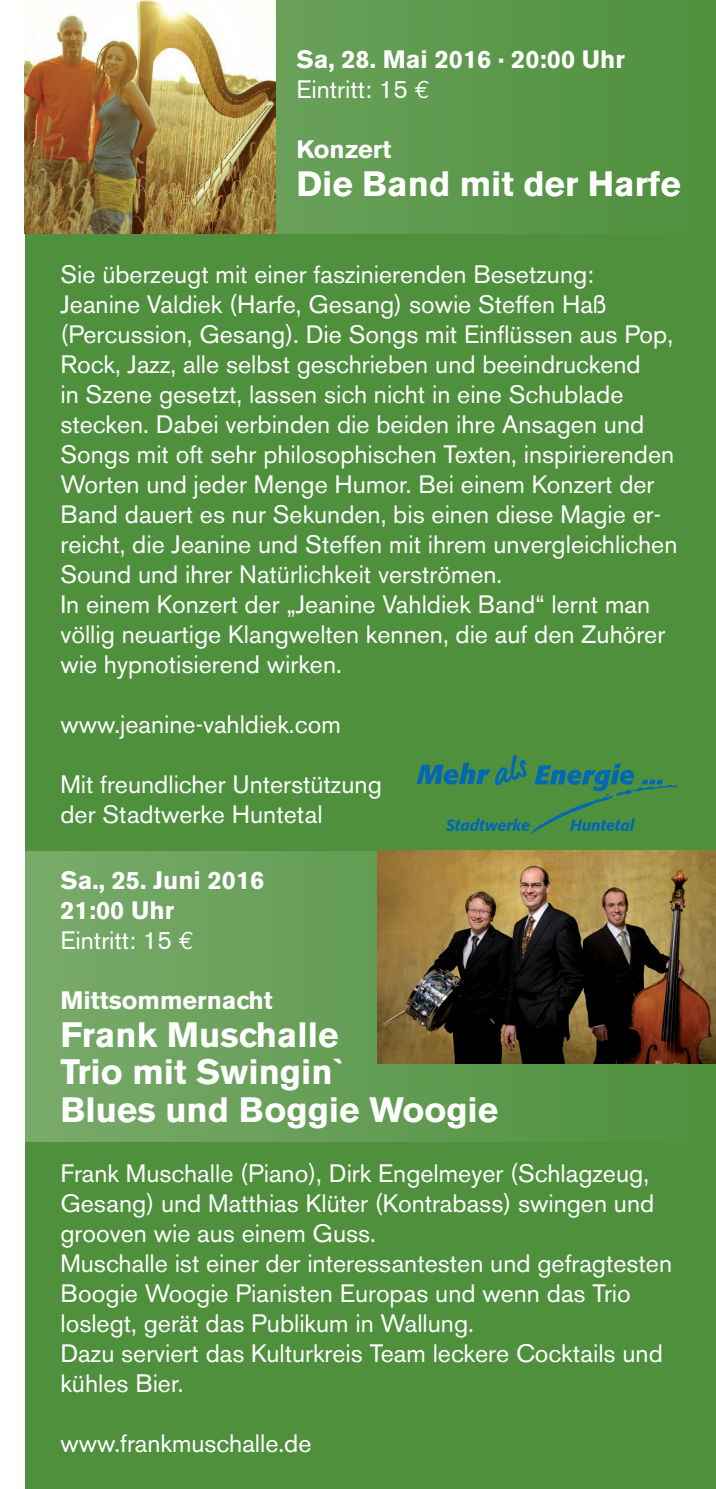
<style>
.page{position:relative;width:716px;height:1489px;background:#fff}
.page>*{position:absolute;margin:0;border:0;box-sizing:border-box;transform-origin:0 0}
.t1{font:700 35px/37.5px "Akzidenz Grotesk BE";color:#fff}
.t2{font:25px/30px "Akzidenz Grotesk BE";color:#fff}
.t3{font:700 25px/30px "Akzidenz Grotesk BE";color:#fff}
.s1{font-weight:400}
</style>
<div class="page">
<div style="left:25px;top:0;width:691px;height:1488px;background:#4f903d"></div>
<div style="left:275px;top:0;width:279px;height:234px;background:#619b51"></div>
<div style="left:25px;top:850px;width:691px;height:291px;background:linear-gradient(to right,#79aa6b,#4f903d)"></div>
<img style="left:25px;top:0;width:250px;height:234px">
<img style="left:377px;top:850px;width:339px;height:213px">
<svg style="left:416px;top:754px;width:261px;height:80px"></svg>
<svg style="left:415px;top:81px;width:14px;height:18px"></svg>
<svg style="left:179px;top:931px;width:14px;height:18px"></svg>
<p class="t3" style="left:296px;top:45px;width:330px">Sa, 28. Mai 2016 · 20:00 Uhr<br><span class="s1">Eintritt: 15</span></p>
<p class="t3" style="left:296px;top:135px;width:96px">Konzert</p>
<p class="t1" style="left:296px;top:165px;width:386px">Die Band mit der Harfe</p>
<p class="t2" style="left:60px;top:259px;width:618px">Sie überzeugt mit einer faszinierenden Besetzung:<br>Jeanine Valdiek (Harfe, Gesang) sowie Steffen Haß (Percussion, Gesang). Die Songs mit Einflüssen aus Pop, Rock, Jazz, alle selbst geschrieben und beeindruckend<br>in Szene gesetzt, lassen sich nicht in eine Schublade stecken. Dabei verbinden die beiden ihre Ansagen und Songs mit oft sehr philosophischen Texten, inspirierenden Worten und jeder Menge Humor. Bei einem Konzert der Band dauert es nur Sekunden, bis einen diese Magie er&shy;reicht, die Jeanine und Steffen mit ihrem unvergleichlichen Sound und ihrer Natürlichkeit verströmen.<br>In einem Konzert der „Jeanine Vahldiek Band“ lernt man völlig neuartige Klangwelten kennen, die auf den Zuhörer wie hypnotisierend wirken.</p>
<p class="t2" style="left:60px;top:709px;width:282px">www.jeanine-vahldiek.com</p>
<p class="t2" style="left:60px;top:769px;width:323px">Mit freundlicher Unterstützung der Stadtwerke Huntetal</p>
<p class="t3" style="left:60px;top:865px;width:205px">Sa., 25. Juni 2016<br>21:00 Uhr<br><span class="s1">Eintritt: 15</span></p>
<p class="t3" style="left:60px;top:985px;width:214px">Mittsommernacht</p>
<p class="t1" style="left:60px;top:1016px;width:439px">Frank Muschalle<br>Trio mit Swingin`<br>Blues und Boggie Woogie</p>
<p class="t2" style="left:60px;top:1158px;width:613px">Frank Muschalle (Piano), Dirk Engelmeyer (Schlagzeug, Gesang) und Matthias Klüter (Kontrabass) swingen und grooven wie aus einem Guss.<br>Muschalle ist einer der interessantesten und gefragtesten Boogie Woogie Pianisten Europas und wenn das Trio loslegt, gerät das Publikum in Wallung.<br>Dazu serviert das Kulturkreis Team leckere Cocktails und kühles Bier.</p>
<p class="t2" style="left:60px;top:1428px;width:252px">www.frankmuschalle.de</p>
</div>
